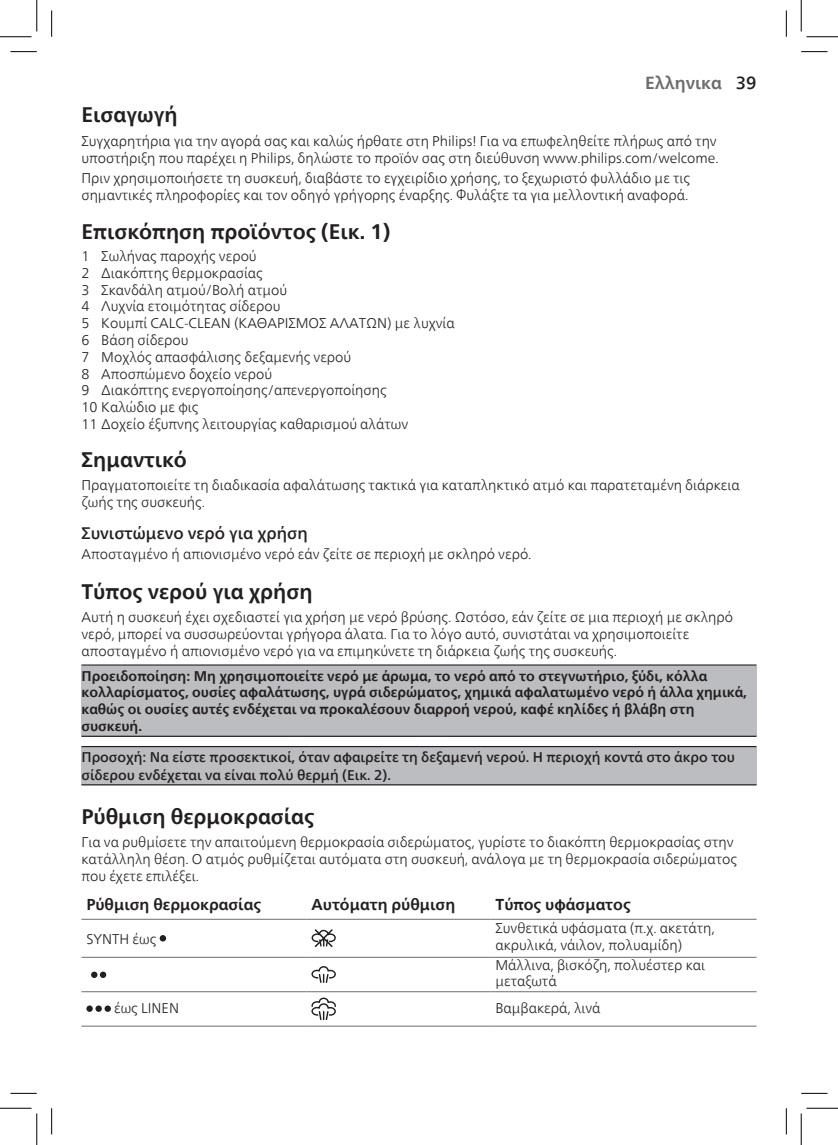
<style>
.page{position:relative;width:838px;height:1145px;background:#fff}
.page>*{position:absolute;margin:0;border:0;box-sizing:border-box;transform-origin:0 0}
.Heading_1{font:700 21px "Neue Frutiger World";color:#231f20}
.Sub_heading_1{font:700 17.5px "Neue Frutiger World";color:#6c6d70}
.Sub_Heading{font:500 16.62px "Neue Frutiger World";color:#231f20}
.Table_Heading{font:700 15.75px "Neue Frutiger World";color:#231f20}
.Body_Text{font:300 14px/16.8px "Neue Frutiger World";color:#231f20}
.Warning{font:700 14px/16.8px "Neue Frutiger World";color:#231f20}
.Table_Body_Text{font:300 14px/16.8px "Neue Frutiger World";color:#231f20}
.Caution{font:500 14px/18.2px "Neue Frutiger World";color:#231f20}
.s1{font-weight:500;color:#231f20}
</style>
<div class="page">
<div style="left:81px;top:666px;width:675px;height:70px;background:#bcbdc0"></div>
<hr style="left:81px;top:664px;width:675px;height:2px;background:#231f20">
<hr style="left:81px;top:736px;width:675px;height:1px;background:#231f20">
<div style="left:81px;top:747px;width:675px;height:37px;background:#bcbdc0"></div>
<hr style="left:81px;top:746px;width:675px;height:1px;background:#231f20">
<hr style="left:81px;top:784px;width:675px;height:1px;background:#231f20">
<hr style="left:81px;top:919px;width:225px;height:1px;background:#6c6d70">
<hr style="left:306px;top:919px;width:184px;height:1px;background:#6c6d70">
<hr style="left:490px;top:919px;width:266px;height:1px;background:#6c6d70">
<hr style="left:81px;top:957px;width:225px;height:1px;background:#6c6d70">
<hr style="left:306px;top:957px;width:184px;height:1px;background:#6c6d70">
<hr style="left:490px;top:957px;width:266px;height:1px;background:#6c6d70">
<hr style="left:81px;top:991px;width:225px;height:1px;background:#6c6d70">
<hr style="left:306px;top:991px;width:184px;height:1px;background:#6c6d70">
<hr style="left:490px;top:991px;width:266px;height:1px;background:#6c6d70">
<hr style="left:81px;top:1026px;width:225px;height:1px;background:#6c6d70">
<hr style="left:306px;top:1026px;width:184px;height:1px;background:#6c6d70">
<hr style="left:490px;top:1026px;width:266px;height:1px;background:#6c6d70">
<div style="left:160px;top:935px;width:6px;height:7px;background:#231f20;border-radius:50%"></div>
<svg style="left:311px;top:929px;width:25px;height:18px"></svg>
<svg style="left:91px;top:972px;width:15px;height:6px"></svg>
<svg style="left:311px;top:966px;width:25px;height:17px"></svg>
<div style="left:95px;top:1005px;width:7px;height:7px;background:#231f20;border-radius:50%"></div>
<div style="left:104px;top:1005px;width:7px;height:7px;background:#231f20;border-radius:50%"></div>
<div style="left:86px;top:1005px;width:7px;height:7px;background:#231f20;border-radius:50%"></div>
<svg style="left:311px;top:998px;width:25px;height:22px"></svg>
<svg style="left:10px;top:51px;width:27px;height:1px"></svg>
<svg style="left:801px;top:51px;width:26px;height:1px"></svg>
<svg style="left:10px;top:1093px;width:27px;height:1px"></svg>
<svg style="left:801px;top:1093px;width:26px;height:1px"></svg>
<svg style="left:51px;top:10px;width:1px;height:27px"></svg>
<svg style="left:51px;top:1108px;width:1px;height:26px"></svg>
<svg style="left:786px;top:10px;width:1px;height:27px"></svg>
<svg style="left:786px;top:1108px;width:1px;height:26px"></svg>
<hr style="left:0;top:36px;width:32px;height:1px;background:#000">
<hr style="left:806px;top:36px;width:31px;height:1px;background:#000">
<hr style="left:0;top:1108px;width:32px;height:1px;background:#000">
<hr style="left:806px;top:1108px;width:31px;height:1px;background:#000">
<hr style="left:36px;top:0;width:1px;height:31px;background:#000">
<hr style="left:36px;top:1113px;width:1px;height:32px;background:#000">
<hr style="left:800px;top:0;width:1px;height:31px;background:#000">
<hr style="left:800px;top:1113px;width:1px;height:32px;background:#000">
<p class="Sub_heading_1" style="left:645px;top:67px;width:113px">Ελληνικα <span class="s1">39</span></p>
<p class="Heading_1" style="left:81px;top:97px;width:98px">Εισαγωγή</p>
<p class="Body_Text" style="left:81px;top:133px;width:638px">Συγχαρητήρια για την αγορά σας και καλώς ήρθατε στη Philips! Για να επωφεληθείτε πλήρως από την υποστήριξη που παρέχει η Philips, δηλώστε το προϊόν σας στη διεύθυνση www.philips.com/welcome.</p>
<p class="Body_Text" style="left:81px;top:170px;width:610px">Πριν χρησιμοποιήσετε τη συσκευή, διαβάστε το εγχειρίδιο χρήσης, το ξεχωριστό φυλλάδιο με τις σημαντικές πληροφορίες και τον οδηγό γρήγορης έναρξης. Φυλάξτε τα για μελλοντική αναφορά.</p>
<p class="Heading_1" style="left:81px;top:213px;width:309px">Επισκόπηση προϊόντος (Εικ. 1)</p>
<p class="Body_Text" style="left:81px;top:248px;width:177px">1 Σωλήνας παροχής νερού</p>
<p class="Body_Text" style="left:81px;top:265px;width:183px">2 Διακόπτης θερμοκρασίας</p>
<p class="Body_Text" style="left:81px;top:281px;width:207px">3 Σκανδάλη ατμού/Βολή ατμού</p>
<p class="Body_Text" style="left:81px;top:298px;width:200px">4 Λυχνία ετοιμότητας σίδερου</p>
<p class="Body_Text" style="left:81px;top:315px;width:375px">5 Κουμπί CALC-CLEAN (ΚΑΘΑΡΙΣΜΟΣ ΑΛΑΤΩΝ) με λυχνία</p>
<p class="Body_Text" style="left:81px;top:332px;width:109px">6 Βάση σίδερου</p>
<p class="Body_Text" style="left:81px;top:349px;width:271px">7 Μοχλός απασφάλισης δεξαμενής νερού</p>
<p class="Body_Text" style="left:81px;top:365px;width:192px">8 Αποσπώμενο δοχείο νερού</p>
<p class="Body_Text" style="left:81px;top:382px;width:307px">9 Διακόπτης ενεργοποίησης/απενεργοποίησης</p>
<p class="Body_Text" style="left:81px;top:399px;width:119px">10 Καλώδιο με φις</p>
<p class="Body_Text" style="left:81px;top:416px;width:328px">11 Δοχείο έξυπνης λειτουργίας καθαρισμού αλάτων</p>
<p class="Heading_1" style="left:81px;top:441px;width:107px">Σημαντικό</p>
<p class="Body_Text" style="left:81px;top:477px;width:659px">Πραγματοποιείτε τη διαδικασία αφαλάτωσης τακτικά για καταπληκτικό ατμό και παρατεταμένη διάρκεια ζωής της συσκευής.</p>
<p class="Sub_Heading" style="left:81px;top:519px;width:228px">Συνιστώμενο νερό για χρήση</p>
<p class="Body_Text" style="left:81px;top:546px;width:451px">Αποσταγμένο ή απιονισμένο νερό εάν ζείτε σε περιοχή με σκληρό νερό.</p>
<p class="Heading_1" style="left:81px;top:573px;width:232px">Τύπος νερού για χρήση</p>
<p class="Body_Text" style="left:81px;top:609px;width:653px">Αυτή η συσκευή έχει σχεδιαστεί για χρήση με νερό βρύσης. Ωστόσο, εάν ζείτε σε μια περιοχή με σκληρό νερό, μπορεί να συσσωρεύονται γρήγορα άλατα. Για το λόγο αυτό, συνιστάται να χρησιμοποιείτε αποσταγμένο ή απιονισμένο νερό για να επιμηκύνετε τη διάρκεια ζωής της συσκευής.</p>
<p class="Warning" style="left:81px;top:667px;width:667px">Προειδοποίηση: Μη χρησιμοποιείτε νερό με άρωμα, το νερό από το στεγνωτήριο, ξύδι, κόλλα κολλαρίσματος, ουσίες αφαλάτωσης, υγρά σιδερώματος, χημικά αφαλατωμένο νερό ή άλλα χημικά, καθώς οι ουσίες αυτές ενδέχεται να προκαλέσουν διαρροή νερού, καφέ κηλίδες ή βλάβη στη συσκευή.</p>
<p class="Caution" style="left:81px;top:748px;width:655px">Προσοχή: Να είστε προσεκτικοί, όταν αφαιρείτε τη δεξαμενή νερού. Η περιοχή κοντά στο άκρο του σίδερου ενδέχεται να είναι πολύ θερμή (Εικ. 2).</p>
<p class="Heading_1" style="left:81px;top:798px;width:234px">Ρύθμιση θερμοκρασίας</p>
<p class="Body_Text" style="left:81px;top:834px;width:657px">Για να ρυθμίσετε την απαιτούμενη θερμοκρασία σιδερώματος, γυρίστε το διακόπτη θερμοκρασίας στην κατάλληλη θέση. Ο ατμός ρυθμίζεται αυτόματα στη συσκευή, ανάλογα με τη θερμοκρασία σιδερώματος που έχετε επιλέξει.</p>
<p class="Table_Heading" style="left:86px;top:891px;width:176px">Ρύθμιση θερμοκρασίας</p>
<p class="Table_Heading" style="left:311px;top:891px;width:145px">Αυτόματη ρύθμιση</p>
<p class="Table_Heading" style="left:495px;top:891px;width:137px">Τύπος υφάσματος</p>
<p class="Table_Body_Text" style="left:86px;top:930px;width:71px">SYNTH έως</p>
<p class="Table_Body_Text" style="left:495px;top:920px;width:221px">Συνθετικά υφάσματα (π.χ. ακετάτη, ακρυλικά, νάιλον, πολυαμίδη)</p>
<p class="Table_Body_Text" style="left:495px;top:956px;width:211px">Μάλλινα, βισκόζη, πολυέστερ και μεταξωτά</p>
<p class="Table_Body_Text" style="left:114px;top:999px;width:66px">έως LINEN</p>
<p class="Table_Body_Text" style="left:495px;top:999px;width:107px">Βαμβακερά, λινά</p>
</div>
